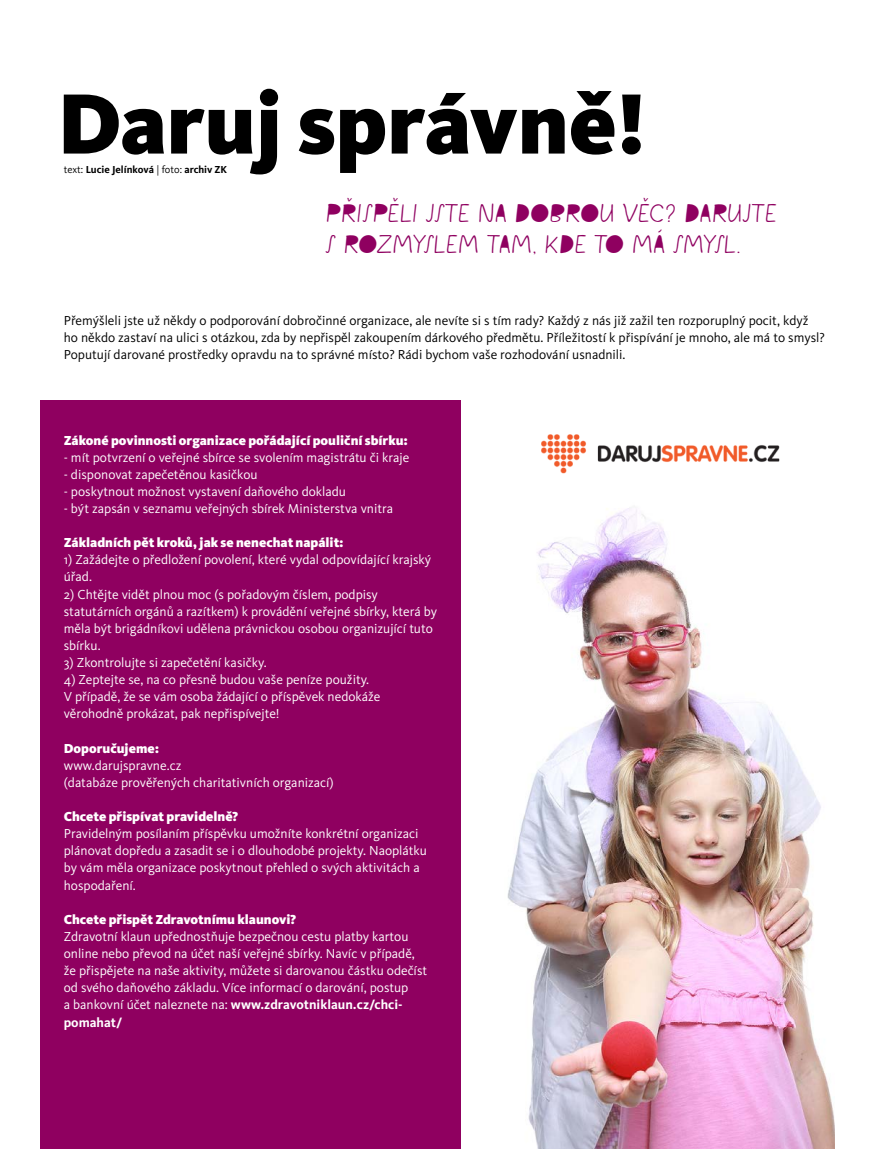
<style>
.page{position:relative;width:893px;height:1149px;background:#fff}
.page>*{position:absolute;margin:0;border:0;box-sizing:border-box;transform-origin:0 0}
.t1{font:900 88.5px "Kievit Pro";color:#000}
.t2{font:25.5px/30.6px "Snow Cone Pro Closed";letter-spacing:-.005em;color:#8f0060}
.t3{font:13.5px/17.1px "Kievit Pro";color:#fff}
.t4{font:13.5px/17.1px "Kievit Pro";color:#000}
.t5{font:900 13.5px "Kievit Pro";color:#fff}
.t6{font:700 10.5px "Kievit Pro";color:#000}
.s1{font-weight:400}
.s2{font-weight:700}
</style>
<div class="page">
<div style="left:40px;top:400px;width:420px;height:748px;background:#8f0060"></div>
<img style="left:507px;top:508px;width:328px;height:640px">
<img style="left:541px;top:434px;width:239px;height:40px">
<h1 class="t1" style="left:57px;top:70px;width:590px">Daruj správně!</h1>
<p class="t6" style="left:64px;top:163px;width:165px"><span class="s1">text:</span> Lucie Jelínková <span class="s1">| foto:</span> archiv ZK</p>
<h2 class="t2" style="left:325px;top:199px;width:453px">PŘISPĚLI JSTE NA DOBROU VĚC? DARUJTE<br>S ROZMYSLEM TAM, KDE TO MÁ SMYSL.</h2>
<p class="t4" style="left:64px;top:311px;width:763px">Přemýšleli jste už někdy o podporování dobročinné organizace, ale nevíte si s tím rady? Každý z nás již zažil ten rozporuplný pocit, když ho někdo zastaví na ulici s otázkou, zda by nepřispěl zakoupením dárkového předmětu. Příležitostí k přispívání je mnoho, ale má to smysl?<br>Poputují darované prostředky opravdu na to správné místo? Rádi bychom vaše rozhodování usnadnili.</p>
<p class="t5" style="left:64px;top:431px;width:346px">Zákoné povinnosti organizace pořádající pouliční sbírku:</p>
<p class="t3" style="left:64px;top:448px;width:347px">- mít potvrzení o veřejné sbírce se svolením magistrátu či kraje</p>
<p class="t3" style="left:64px;top:465px;width:195px">- disponovat zapečetěnou kasičkou</p>
<p class="t3" style="left:64px;top:482px;width:284px">- poskytnout možnost vystavení daňového dokladu</p>
<p class="t3" style="left:64px;top:499px;width:331px">- být zapsán v seznamu veřejných sbírek Ministerstva vnitra</p>
<p class="t5" style="left:64px;top:534px;width:282px">Základních pět kroků, jak se nenechat napálit:</p>
<p class="t3" style="left:64px;top:551px;width:369px">1) Zažádejte o předložení povolení, které vydal odpovídající krajský úřad.</p>
<p class="t3" style="left:64px;top:585px;width:375px">2) Chtějte vidět plnou moc (s pořadovým číslem, podpisy statutárních orgánů a razítkem) k provádění veřejné sbírky, která by měla být brigádníkovi udělena právnickou osobou organizující tuto sbírku.</p>
<p class="t3" style="left:64px;top:653px;width:204px">3) Zkontrolujte si zapečetění kasičky.</p>
<p class="t3" style="left:64px;top:670px;width:318px">4) Zeptejte se, na co přesně budou vaše peníze použity.<br>V případě, že se vám osoba žádající o příspěvek nedokáže věrohodně prokázat, pak nepřispívejte!</p>
<p class="t5" style="left:64px;top:739px;width:97px">Doporučujeme:</p>
<p class="t3" style="left:64px;top:756px;width:271px">www.darujspravne.cz<br>(databáze prověřených charitativních organizací)</p>
<p class="t5" style="left:64px;top:808px;width:176px">Chcete přispívat pravidelně?</p>
<p class="t3" style="left:64px;top:824px;width:365px">Pravidelným posílaním příspěvku umožníte konkrétní organizaci plánovat dopředu a zasadit se i o dlouhodobé projekty. Naoplátku by vám měla organizace poskytnout přehled o svých aktivitách a hospodaření.</p>
<p class="t5" style="left:64px;top:910px;width:234px">Chcete přispět Zdravotnímu klaunovi?</p>
<p class="t3" style="left:64px;top:927px;width:365px">Zdravotní klaun upřednostňuje bezpečnou cestu platby kartou online nebo převod na účet naší veřejné sbírky. Navíc v případě, že přispějete na naše aktivity, můžete si darovanou částku odečíst od svého daňového základu. Více informací o darování, postup<br>a bankovní účet naleznete na: <span class="s2">www.zdravotniklaun.cz/chci&shy;pomahat/</span></p>
</div>
